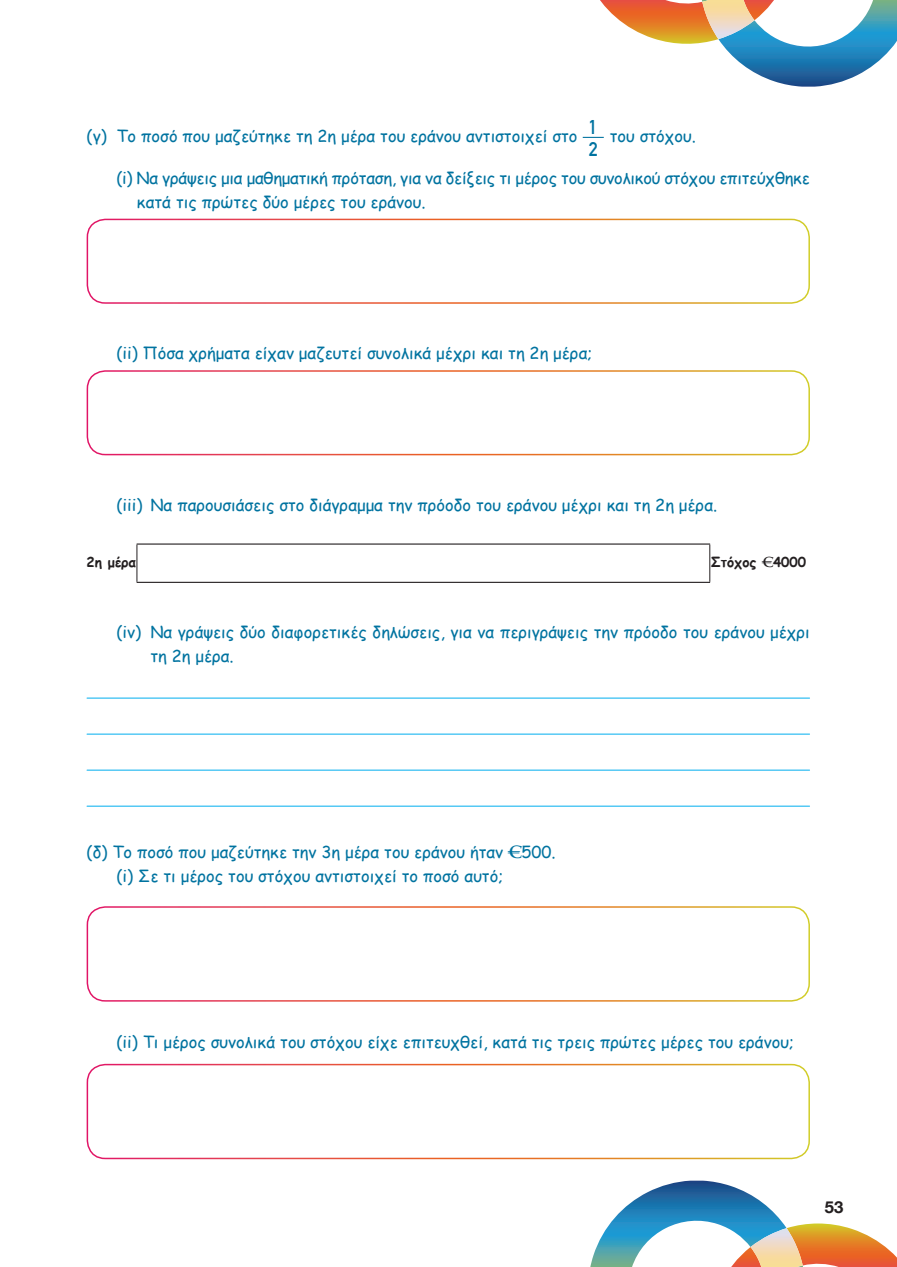
<style>
.page{position:relative;width:897px;height:1267px;background:#fff}
.page>*{position:absolute;margin:0;border:0;box-sizing:border-box;transform-origin:0 0}
.t1{font:19.5px "CF Din";color:#0073a0;scale:.96 1}
.t2{font:700 18px "CF Helvetica";color:#231f20}
.t3{font:16.5px/24px "Comic Sans MS";color:#0073a0}
.t4{font:700 13.5px "Comic Sans MS";color:#231f20}
.s1{font-family:"CF Eurofont";font-weight:400}
.s2{font-family:"CF Eurofont"}
</style>
<div class="page">
<svg style="left:582px;top:137px;width:21px;height:1px"></svg>
<div style="left:87px;top:219px;width:722px;height:85px;border:2px solid #fff;border-radius:18px"></div>
<div style="left:87px;top:370px;width:722px;height:85px;border:2px solid #fff;border-radius:18px"></div>
<hr style="left:137px;top:543px;width:573px;height:1px;background:#231f20">
<hr style="left:137px;top:581px;width:573px;height:2px;background:#231f20">
<hr style="left:137px;top:544px;width:1px;height:37px;background:#231f20">
<hr style="left:709px;top:544px;width:1px;height:37px;background:#231f20">
<hr style="left:87px;top:697px;width:722px;height:1px;background:#00aeef">
<hr style="left:87px;top:733px;width:722px;height:1px;background:#00aeef">
<hr style="left:87px;top:769px;width:722px;height:1px;background:#00aeef">
<hr style="left:87px;top:805px;width:722px;height:1px;background:#00aeef">
<div style="left:87px;top:906px;width:722px;height:95px;border:2px solid #fff;border-radius:18px"></div>
<div style="left:87px;top:1063px;width:722px;height:96px;border:2px solid #fff;border-radius:18px"></div>
<svg style="left:600px;top:0;width:297px;height:87px"></svg>
<svg style="left:590px;top:1180px;width:307px;height:87px"></svg>
<p class="t1" style="left:588px;top:117px;width:11px">1</p>
<p class="t1" style="left:588px;top:139px;width:11px">2</p>
<p class="t3" style="left:87px;top:123px;width:492px">(γ) Το ποσό που μαζεύτηκε τη 2η μέρα του εράνου αντιστοιχεί στο</p>
<p class="t3" style="left:609px;top:123px;width:88px">του στόχου.</p>
<p class="t3" style="left:137px;top:165px;width:674px;text-indent:-20px">(i) Να γράψεις μια μαθηματική πρόταση, για να δείξεις τι μέρος του συνολικού στόχου επιτεύχθηκε κατά τις πρώτες δύο μέρες του εράνου.</p>
<p class="t3" style="left:116px;top:341px;width:477px">(ii) Πόσα χρήματα είχαν μαζευτεί συνολικά μέχρι και τη 2η μέρα;</p>
<p class="t3" style="left:116px;top:492px;width:602px">(iii) Να παρουσιάσεις στο διάγραμμα την πρόοδο του εράνου μέχρι και τη 2η μέρα.</p>
<p class="t4" style="left:87px;top:551px;width:51px">2η μέρα</p>
<p class="t4" style="left:711px;top:552px;width:96px">Στόχος <span class="s1">;</span>4000</p>
<p class="t3" style="left:150px;top:620px;width:661px;text-indent:-34px">(iv) Να γράψεις δύο διαφορετικές δηλώσεις, για να περιγράψεις την πρόοδο του εράνου μέχρι τη 2η μέρα.</p>
<p class="t3" style="left:87px;top:839px;width:470px">(δ) Το ποσό που μαζεύτηκε την 3η μέρα του εράνου ήταν <span class="s2">;</span>500.</p>
<p class="t3" style="left:116px;top:863px;width:388px">(i) Σε τι μέρος του στόχου αντιστοιχεί το ποσό αυτό;</p>
<p class="t3" style="left:116px;top:1029px;width:679px">(ii) Τι μέρος συνολικά του στόχου είχε επιτευχθεί, κατά τις τρεις πρώτες μέρες του εράνου;</p>
<p class="t2" style="left:824px;top:1197px;width:20px">53</p>
</div>
